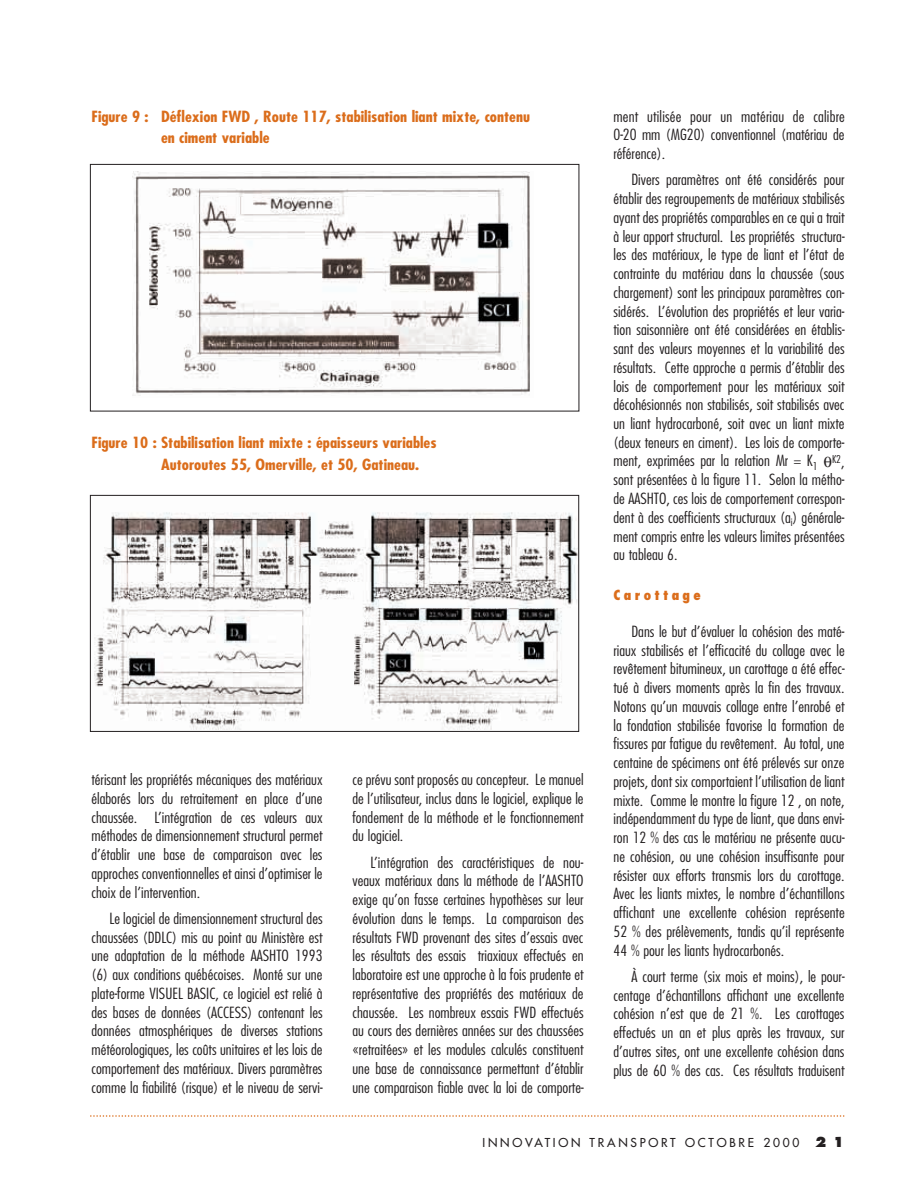
<style>
.page{position:relative;width:918px;height:1188px;background:#fff}
.page>*{position:absolute;margin:0;border:0;box-sizing:border-box;transform-origin:0 0}
.t1{font:300 condensed 15px/18.8px "Futura";color:#231f20;text-align:justify;scale:1.1 1}
.t2{font:700 condensed 15px/21.8px "Futura";color:#db6d1b;scale:1.1 1}
.t3{font:800 condensed 13.5px "Futura";letter-spacing:.24em;color:#db6d1b}
.t4{font:12px "Futura";letter-spacing:.23em;color:#231f20}
.t5{font:300 condensed 10.5px "Futura";color:#231f20;scale:1.1 1}
.s1{font-size:15px}
.s2{font-weight:800;font-size:13.5px}
</style>
<div class="page">
<svg style="left:91px;top:1115px;width:754px;height:2px"></svg>
<img style="left:132px;top:171px;width:398px;height:225px">
<div style="left:90px;top:164px;width:489px;height:247px;border:1px solid #231f20"></div>
<img style="left:94px;top:512px;width:483px;height:218px">
<div style="left:90px;top:495px;width:489px;height:237px;border:1px solid #231f20"></div>
<p class="t2" style="left:161px;top:107px;width:337px;text-indent:-70px">Figure 9 : Déflexion FWD , Route 117, stabilisation liant mixte, contenu en ciment variable</p>
<p class="t2" style="left:161px;top:433px;width:252px;text-indent:-70px">Figure 10 : Stabilisation liant mixte : épaisseurs variables<br>Autoroutes 55, Omerville, et 50, Gatineau.</p>
<p class="t1" style="left:92px;top:771px;width:212px">térisant les propriétés mécaniques des matériaux élaborés lors du retraitement en place d’une chaussée. L’intégration de ces valeurs aux méthodes de dimensionnement structural permet d’établir une base de comparaison avec les approches conventionnelles et ainsi d’optimiser le choix de l’intervention.</p>
<p class="t1" style="left:92px;top:910px;width:212px;text-indent:18px">Le logiciel de dimensionnement structural des chaussées (DDLC) mis au point au Ministère est une adaptation de la méthode AASHTO 1993 (6) aux conditions québécoises. Monté sur une plate-forme VISUEL BASIC, ce logiciel est relié à des bases de données (ACCESS) contenant les données atmosphériques de diverses stations météorologiques, les coûts unitaires et les lois de comportement des matériaux. Divers paramètres comme la fiabilité (risque) et le niveau de servi-</p>
<p class="t1" style="left:352px;top:771px;width:212px">ce prévu sont proposés au concepteur. Le manuel de l’utilisateur, inclus dans le logiciel, explique le fondement de la méthode et le fonctionnement du logiciel.</p>
<p class="t1" style="left:352px;top:854px;width:212px;text-indent:18px">L’intégration des caractéristiques de nou&shy;veaux matériaux dans la méthode de l’AASHTO exige qu’on fasse certaines hypothèses sur leur évolution dans le temps. La comparaison des résultats FWD provenant des sites d’essais avec les résultats des essais triaxiaux effectués en laboratoire est une approche à la fois prudente et représentative des propriétés des matériaux de chaussée. Les nombreux essais FWD effectués au cours des dernières années sur des chaussées «retraitées» et les modules calculés constituent une base de connaissance permettant d’établir une comparaison fiable avec la loi de comporte-</p>
<p class="t1" style="left:613px;top:108px;width:212px">ment utilisée pour un matériau de calibre 0-20 mm (MG20) conventionnel (matériau de référence).</p>
<p class="t1" style="left:613px;top:171px;width:212px;text-indent:18px">Divers paramètres ont été considérés pour établir des regroupements de matériaux stabilisés ayant des propriétés comparables en ce qui a trait à leur apport structural. Les propriétés structura&shy;les des matériaux, le type de liant et l’état de contrainte du matériau dans la chaussée (sous chargement) sont les principaux paramètres con&shy;sidérés. L’évolution des propriétés et leur varia&shy;tion saisonnière ont été considérées en établis&shy;sant des valeurs moyennes et la variabilité des résultats. Cette approche a permis d’établir des lois de comportement pour les matériaux soit décohésionnés non stabilisés, soit stabilisés avec un liant hydrocarboné, soit avec un liant mixte (deux teneurs en ciment). Les lois de comporte&shy;ment, exprimées par la relation Mr = K<sub>1</sub></p>
<p class="t5" style="left:832px;top:455px;width:13px">K2<span class="s1">,</span></p>
<p class="t1" style="left:613px;top:471px;width:212px">sont présentées à la figure 11. Selon la métho&shy;de AASHTO, ces lois de comportement correspon&shy;dent à des coefficients structuraux (a<sub>i</sub>) générale&shy;ment compris entre les valeurs limites présentées au tableau 6.</p>
<p class="t3" style="left:614px;top:589px;width:89px">Carottage</p>
<p class="t1" style="left:613px;top:623px;width:212px;text-indent:18px">Dans le but d’évaluer la cohésion des maté&shy;riaux stabilisés et l’efficacité du collage avec le revêtement bitumineux, un carottage a été effec&shy;tué à divers moments après la fin des travaux.<br>Notons qu’un mauvais collage entre l’enrobé et la fondation stabilisée favorise la formation de fissures par fatigue du revêtement. Au total, une centaine de spécimens ont été prélevés sur onze projets, dont six comportaient l’utilisation de liant mixte. Comme le montre la figure 12 , on note, indépendamment du type de liant, que dans envi&shy;ron 12 % des cas le matériau ne présente aucu&shy;ne cohésion, ou une cohésion insuffisante pour résister aux efforts transmis lors du carottage.<br>Avec les liants mixtes, le nombre d’échantillons affichant une excellente cohésion représente 52 % des prélèvements, tandis qu’il représente 44 % pour les liants hydrocarbonés.</p>
<p class="t1" style="left:613px;top:968px;width:212px;text-indent:18px">À court terme (six mois et moins), le pour&shy;centage d’échantillons affichant une excellente cohésion n’est que de 21 %. Les carottages effectués un an et plus après les travaux, sur d’autres sites, ont une excellente cohésion dans plus de 60 % des cas. Ces résultats traduisent</p>
<p class="t4" style="left:483px;top:1137px;width:363px">INNOVATION TRANSPORT OCTOBRE 2000 <span class="s2">2 1</span></p>
</div>
